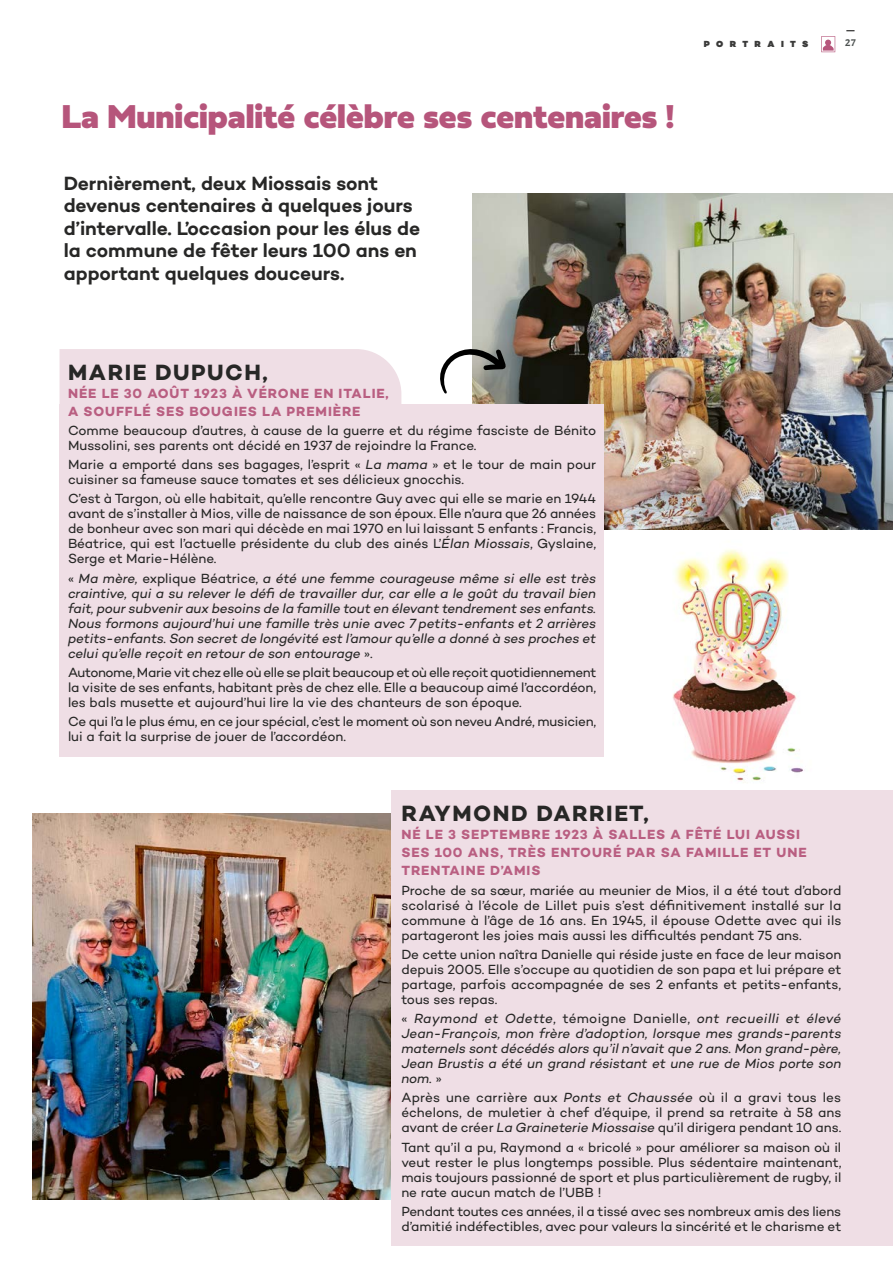
<style>
.page{position:relative;width:893px;height:1263px;background:#fff}
.page>*{position:absolute;margin:0;border:0;box-sizing:border-box;transform-origin:0 0}
.t1{font:34.5px "Fieldwork Hum Black";color:#b6557b}
.t2{font:700 22.5px "Campton";letter-spacing:.07em;color:#272726}
.t3{font:600 19.5px/22.5px "Campton";letter-spacing:-.005em;color:#272726}
.t4{font:13.5px/15px "Campton";letter-spacing:-.005em;color:#272726;text-align:justify}
.t5{font:italic 13.5px/15px "Campton";letter-spacing:-.005em;color:#272726;text-align:justify}
.t6{font:700 13.5px/18px "Campton";letter-spacing:.065em;color:#b95e81}
.t7{font:10.5px "Acme";color:#4b504f}
.t8{font:900 9px "Campton";letter-spacing:.715em;color:#3a3a39}
.s1{font-style:italic}
.s2{font-style:normal}
</style>
<div class="page">
<img style="left:615px;top:549px;width:231px;height:242px">
<img style="left:473px;top:194px;width:420px;height:336px">
<div style="left:60px;top:349px;width:341px;height:55px;background:#efdee5"></div>
<div style="left:60px;top:404px;width:544px;height:353px;background:#efdee5"></div>
<svg style="left:821px;top:36px;width:14px;height:16px"></svg>
<img style="left:32px;top:814px;width:359px;height:385px">
<svg style="left:440px;top:332px;width:66px;height:62px"></svg>
<div style="left:391px;top:791px;width:502px;height:455px;background:#efdee5"></div>
<h1 class="t1" style="left:62px;top:86px;width:614px">La Municipalité célèbre ses centenaires !</h1>
<h3 class="t3" style="left:64px;top:172px;width:358px">Dernièrement, deux Miossais sont devenus centenaires à quelques jours d’intervalle. L’occasion pour les élus de la commune de fêter leurs 100 ans en apportant quelques douceurs.</h3>
<p class="t8" style="left:704px;top:38px;width:106px">PORTRAITS</p>
<h2 class="t2" style="left:68px;top:358px;width:201px">MARIE DUPUCH,</h2>
<p class="t6" style="left:68px;top:384px;width:322px">NÉE LE 30 AOÛT 1923 À VÉRONE EN ITALIE,<br>A SOUFFLÉ SES BOUGIES LA PREMIÈRE</p>
<p class="t4" style="left:68px;top:423px;width:530px">Comme beaucoup d’autres, à cause de la guerre et du régime fasciste de Bénito<br>Mussolini, ses parents ont décidé en 1937 de rejoindre la France.</p>
<p class="t4" style="left:68px;top:457px;width:530px">Marie a emporté dans ses bagages, l’esprit « <span class="s1">La mama</span> » et le tour de main pour cuisiner sa fameuse sauce tomates et ses délicieux gnocchis.</p>
<p class="t4" style="left:68px;top:491px;width:530px">C’est à Targon, où elle habitait, qu’elle rencontre Guy avec qui elle se marie en 1944 avant de s’installer à Mios, ville de naissance de son époux. Elle n’aura que 26 années de bonheur avec son mari qui décède en mai 1970 en lui laissant 5 enfants : Francis, Béatrice, qui est l’actuelle présidente du club des ainés L’<span class="s1">Élan Miossais</span>, Gyslaine, Serge et Marie-Hélène.</p>
<p class="t5" style="left:68px;top:570px;width:530px"><span class="s2">«</span> Ma mère, <span class="s2">explique Béatrice,</span> a été une femme courageuse même si elle est très craintive, qui a su relever le défi de travailler dur, car elle a le goût du travail bien fait, pour subvenir aux besoins de la famille tout en élevant tendrement ses enfants.<br>Nous formons aujourd’hui une famille très unie avec 7 petits-enfants et 2 arrières petits-enfants. Son secret de longévité est l’amour qu’elle a donné à ses proches et celui qu’elle reçoit en retour de son entourage <span class="s2">».</span></p>
<p class="t4" style="left:68px;top:665px;width:530px">Autonome, Marie vit chez elle où elle se plait beaucoup et où elle reçoit quotidiennement la visite de ses enfants, habitant près de chez elle. Elle a beaucoup aimé l’accordéon, les bals musette et aujourd’hui lire la vie des chanteurs de son époque.</p>
<p class="t4" style="left:68px;top:714px;width:530px">Ce qui l’a le plus ému, en ce jour spécial, c’est le moment où son neveu André, musicien, lui a fait la surprise de jouer de l’accordéon.</p>
<p class="t7" style="left:845px;top:36px;width:12px">27</p>
<h2 class="t2" style="left:401px;top:799px;width:249px">RAYMOND DARRIET,</h2>
<p class="t6" style="left:401px;top:825px;width:407px">NÉ LE 3 SEPTEMBRE 1923 À SALLES A FÊTÉ LUI AUSSI<br>SES 100 ANS, TRÈS ENTOURÉ PAR SA FAMILLE ET UNE<br>TRENTAINE D’AMIS</p>
<p class="t4" style="left:401px;top:882px;width:441px">Proche de sa sœur, mariée au meunier de Mios, il a été tout d’abord scolarisé à l’école de Lillet puis s’est définitivement installé sur la commune à l’âge de 16 ans. En 1945, il épouse Odette avec qui ils partageront les joies mais aussi les difficultés pendant 75 ans.</p>
<p class="t4" style="left:401px;top:946px;width:441px">De cette union naîtra Danielle qui réside juste en face de leur maison depuis 2005. Elle s’occupe au quotidien de son papa et lui prépare et partage, parfois accompagnée de ses 2 enfants et petits-enfants, tous ses repas.</p>
<p class="t5" style="left:401px;top:1011px;width:441px"><span class="s2">«</span> Raymond et Odette<span class="s2">, témoigne Danielle,</span> ont recueilli et élevé Jean-François, mon frère d’adoption, lorsque mes grands-parents maternels sont décédés alors qu’il n’avait que 2 ans. Mon grand-père, Jean Brustis a été un grand résistant et une rue de Mios porte son nom. <span class="s2">»</span></p>
<p class="t4" style="left:401px;top:1090px;width:441px">Après une carrière aux <span class="s1">Ponts et Chaussée</span> où il a gravi tous les échelons, de muletier à chef d’équipe, il prend sa retraite à 58 ans avant de créer <span class="s1">La Graineterie Miossaise</span> qu’il dirigera pendant 10 ans.</p>
<p class="t4" style="left:401px;top:1139px;width:441px">Tant qu’il a pu, Raymond a « bricolé » pour améliorer sa maison où il veut rester le plus longtemps possible. Plus sédentaire maintenant, mais toujours passionné de sport et plus particulièrement de rugby, il ne rate aucun match de l’UBB !</p>
<p class="t4" style="left:401px;top:1203px;width:441px">Pendant toutes ces années, il a tissé avec ses nombreux amis des liens d’amitié indéfectibles, avec pour valeurs la sincérité et le charisme et</p>
</div>
